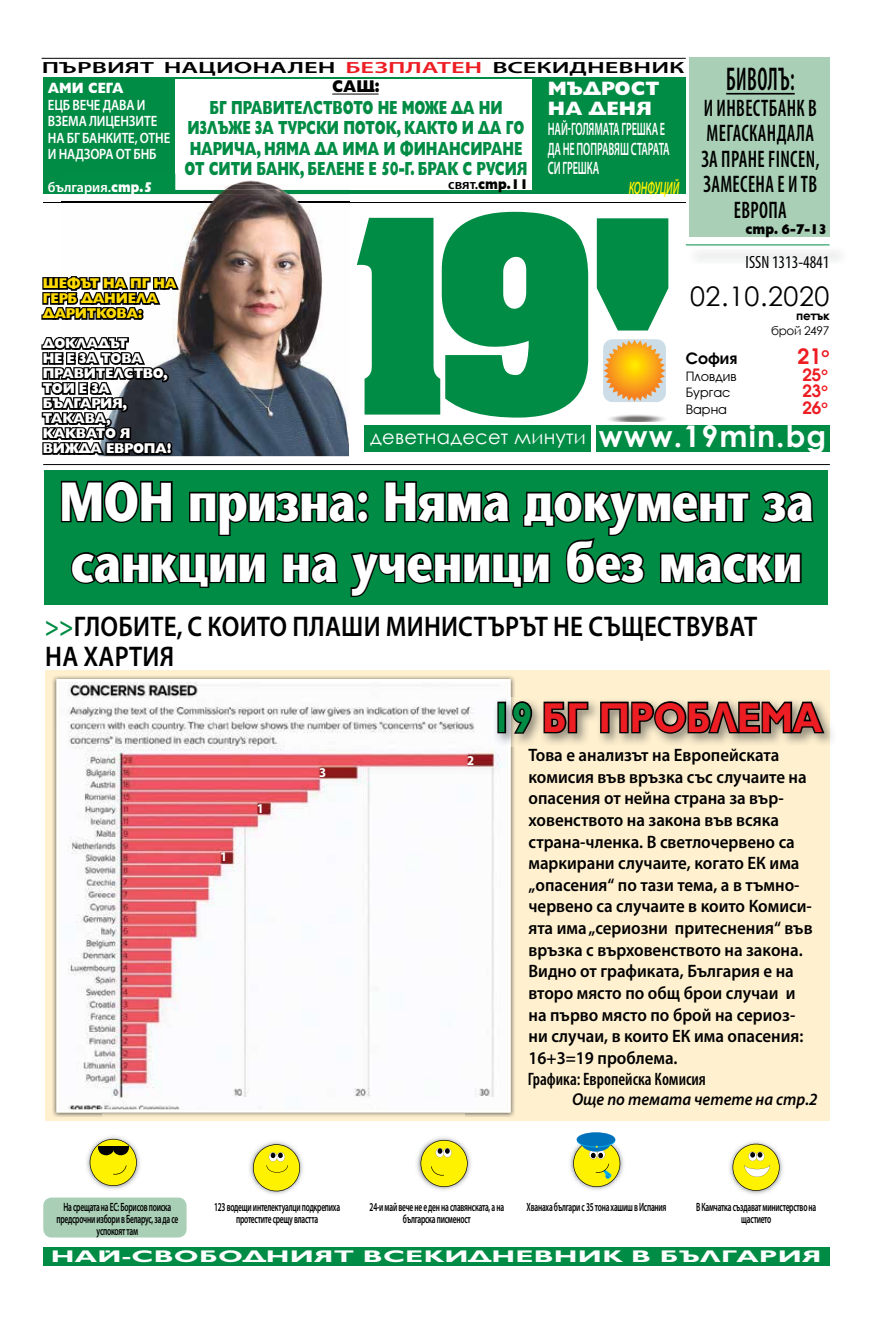
<style>
.page{position:relative;width:893px;height:1340px;background:#fff}
.page>*{position:absolute;margin:0;border:0;box-sizing:border-box;transform-origin:0 0}
.t1{font:54.9px/60.9px "Stone Sans";letter-spacing:-.01em;color:#fff;scale:.84 1}
.t2{font:700 42px "Gilt";letter-spacing:-.01em;color:#ed1d24;scale:.89 1}
.t3{font:600 condensed 33px "Myriad Pro";letter-spacing:.02em;color:#000;scale:.65 1}
.t4{font:700 29.85px "Century Gothic";letter-spacing:.04em;color:#fff}
.t5{font:600 28.5px/30px "Myriad Pro";letter-spacing:.01em;color:#000;scale:.88 1}
.t6{font:27px "Century Gothic";letter-spacing:.02em;color:#000}
.t7{font:600 condensed 24px/25.5px "Myriad Pro";letter-spacing:.02em;color:#000;text-align:center;scale:.8 1}
.t8{font:700 22.35px "Avanti CYR";color:#ed1d24}
.t9{font:19.5px "Century Gothic";letter-spacing:.01em;color:#fff}
.t10{font:800 19.5px/19.5px "Gilt";color:#fff}
.t11{font:800 19.05px/20.2px "Gilt";letter-spacing:-.01em;color:#008c44;text-align:center;scale:.69 1}
.t12{font:600 18px/21.6px "Myriad Pro";color:#000;scale:.94 1}
.t13{font:600 18px/19.5px "Myriad Pro";letter-spacing:-.01em;color:#fff;scale:.57 1}
.t14{font:600 condensed 18px "Myriad Pro";color:#000;scale:.95 1}
.t15{font:condensed 18px "Myriad Pro";color:#000;scale:.95 1}
.t16{font:italic 600 18px "Myriad Pro";letter-spacing:-.01em;color:#fff200;scale:.57 1}
.t17{font:700 17.85px "Avanti CYR";color:#ed1d24}
.t18{font:italic 600 17.25px "Myriad Pro";color:#000;scale:.94 1}
.t19{font:800 17.1px "Gilt";color:#000;scale:.87 1}
.t20{font:700 16.95px "Gilt";letter-spacing:.01em;color:#fff;scale:1.68 1}
.t21{font:700 16.35px "Avanti CYR";color:#000}
.t22{font:600 16.2px "Myriad Pro";color:#000;scale:1.63 1}
.t23{font:600 15px/16.5px "Myriad Pro";letter-spacing:-.01em;color:#fff;scale:.86 1}
.t24{font:800 15px "Gilt";color:#fff;scale:.86 1}
.t25{font:800 14.25px/15px "Gilt";letter-spacing:-.02em;color:#fff;scale:.93 1}
.t26{font:800 14.25px/15px "Gilt";letter-spacing:-.02em;color:#ffda00;scale:.93 1}
.t27{font:800 14.25px "Gilt";color:#000;scale:.89 1}
.t28{font:600 14.25px "Myriad Pro";color:#fff}
.t29{font:700 13.5px "Myriad Pro";color:#fff;scale:.94 1}
.t30{font:13.35px "Avanti CYR";color:#000}
.t31{font:600 12px/12px "Myriad Pro";letter-spacing:-.03em;color:#000;text-align:center;scale:.62 1}
.t32{font:12px "Century Gothic";letter-spacing:-.03em;color:#000}
.t33{font:700 12px "Century Gothic";letter-spacing:-.03em;color:#000}
.s1{color:#ed1d24}
.s2{font-family:"Gilt";font-weight:800}
.s3{font-family:"Myriad Pro";font-weight:600}
.s4{color:#008c44}
</style>
<div class="page">
<svg style="left:597px;top:218px;width:71px;height:112px"></svg>
<div style="left:365px;top:425px;width:465px;height:27px;background:#008c44"></div>
<div style="left:591px;top:420px;width:5px;height:35px;background:#fff"></div>
<hr style="left:43px;top:202px;width:643px;height:1px;background:#000">
<svg style="left:357px;top:212px;width:231px;height:205px"></svg>
<hr style="left:43px;top:464px;width:787px;height:1px;background:#000">
<hr style="left:42px;top:58px;width:644px;height:1px;background:#000">
<hr style="left:686px;top:244px;width:143px;height:1px;background:#008c44">
<div style="left:45px;top:470px;width:783px;height:135px;background:#008c44"></div>
<div style="left:43px;top:78px;width:643px;height:116px;background:#008c44"></div>
<div style="left:176px;top:80px;width:356px;height:110px;background:#fff"></div>
<div style="left:45px;top:670px;width:784px;height:451px;background:#fff1d0"></div>
<div style="left:43px;top:1197px;width:144px;height:40px;background:#a9d0b6;border-radius:9px"></div>
<div style="left:689px;top:58px;width:140px;height:179px;background:#a9d0b6"></div>
<div style="left:603px;top:339px;width:63px;height:63px;background:#ccdde7;border-radius:9px"></div>
<img style="left:604px;top:340px;width:61px;height:61px">
<img style="left:609px;top:414px;width:56px;height:7px">
<div style="left:43px;top:1247px;width:786px;height:18px;background:#008c44"></div>
<img style="left:62px;top:174px;width:287px;height:282px">
<img style="left:62px;top:202px;width:287px;height:1px">
<img style="left:176px;top:174px;width:173px;height:16px">
<img style="left:178px;top:174px;width:171px;height:10px">
<img style="left:185px;top:174px;width:164px;height:4px">
<svg style="left:41px;top:272px;width:140px;height:51px"></svg>
<svg style="left:41px;top:332px;width:133px;height:125px"></svg>
<hr style="left:726px;top:93px;width:69px;height:1px;background:#000">
<svg style="left:60px;top:480px;width:754px;height:117px"></svg>
<img style="left:52px;top:676px;width:463px;height:47px">
<img style="left:52px;top:723px;width:50px;height:394px">
<img style="left:465px;top:746px;width:50px;height:371px">
<svg style="left:56px;top:679px;width:455px;height:433px;fill:#fcfbfc"></svg>
<img style="left:249px;top:1141px;width:54px;height:53px">
<svg style="left:253px;top:1144px;width:47px;height:47px"></svg>
<img style="left:416px;top:1137px;width:55px;height:53px">
<svg style="left:421px;top:1139px;width:47px;height:47px"></svg>
<img style="left:570px;top:1135px;width:54px;height:55px">
<div style="left:577px;top:1132px;width:38px;height:14px;background:#0072bc;border-radius:50%"></div>
<svg style="left:573px;top:1139px;width:47px;height:47px"></svg>
<img style="left:729px;top:1141px;width:54px;height:53px">
<svg style="left:732px;top:1143px;width:48px;height:47px"></svg>
<img style="left:86px;top:1136px;width:54px;height:53px">
<svg style="left:90px;top:1138px;width:47px;height:47px"></svg>
<hr style="left:98px;top:1146px;width:31px;height:1px;background:#000">
<img style="left:493px;top:697px;width:340px;height:49px">
<div style="left:497px;top:701px;width:9px;height:32px;border:3px solid #000"></div>
<svg style="left:511px;top:699px;width:23px;height:37px"></svg>
<svg style="left:542px;top:700px;width:48px;height:34px"></svg>
<svg style="left:599px;top:699px;width:228px;height:36px"></svg>
<hr style="left:332px;top:94px;width:47px;height:1px;background:#000">
<p class="t22" style="left:42px;top:57px;width:396px">ПЪРВИЯТ НАЦИОНАЛЕН <span class="s1">БЕЗПЛАТЕН</span> ВСЕКИДНЕВНИК</p>
<p class="t24" style="left:48px;top:80px;width:90px">АМИ СЕГА</p>
<p class="t23" style="left:48px;top:96px;width:144px">ЕЦБ ВЕЧЕ ДАВА И<br>ВЗЕМА ЛИЦЕНЗИТЕ<br>НА БГ БАНКИТЕ, ОТНЕ<br>И НАДЗОРА ОТ БНБ</p>
<p class="t28" style="left:48px;top:178px;width:106px">българия.<span class="s2">стр.5</span></p>
<p class="t19" style="left:332px;top:77px;width:56px">САЩ:</p>
<p class="t11" style="left:184px;top:98px;width:499px">БГ ПРАВИТЕЛСТВОТО НЕ МОЖЕ ДА НИ ИЗЛЪЖЕ ЗА ТУРСКИ ПОТОК, КАКТО И ДА ГО НАРИЧА, НЯМА ДА ИМА И ФИНАНСИРАНЕ ОТ СИТИ БАНК, БЕЛЕНЕ Е 50-Г. БРАК С РУСИЯ</p>
<p class="t27" style="left:448px;top:176px;width:92px"><span class="s3">свят.</span>стр.11</p>
<p class="t10" style="left:548px;top:79px;width:113px">МЪДРОСТ<br>НА ДЕНЯ</p>
<p class="t13" style="left:548px;top:119px;width:215px">НАЙ-ГОЛЯМАТА ГРЕШКА Е<br>ДА НЕ ПОПРАВЯШ СТАРАТА<br>СИ ГРЕШКА</p>
<p class="t16" style="left:629px;top:176px;width:91px">КОНФУЦИЙ</p>
<h3 class="t3" style="left:726px;top:59px;width:107px">БИВОЛЪ:</h3>
<h3 class="t7" style="left:701px;top:95px;width:149px">И ИНВЕСТБАНК В<br>МЕГАСКАНДАЛА<br>ЗА ПРАНЕ FINCEN,<br>ЗАМЕСЕНА Е И ТВ<br>ЕВРОПА</h3>
<p class="t27" style="left:745px;top:221px;width:93px">стр. 6-7-13</p>
<p class="t15" style="left:746px;top:252px;width:90px">ISSN 1313-4841</p>
<p class="t26" style="left:43px;top:276px;width:145px">ШЕФЪТ НА ПГ НА<br>ГЕРБ ДАНИЕЛА<br>ДАРИТКОВА:</p>
<p class="t25" style="left:43px;top:336px;width:140px">ДОКЛАДЪТ<br>НЕ Е ЗА ТОВА<br>ПРАВИТЕЛСТВО,<br>ТОЙ Е ЗА<br>БЪЛГАРИЯ,<br>ТАКАВА,<br>КАКВАТО Я<br>ВИЖДА ЕВРОПА!</p>
<h3 class="t6" style="left:690px;top:277px;width:141px">02.10.2020</h3>
<p class="t33" style="left:796px;top:307px;width:35px">петък</p>
<p class="t32" style="left:771px;top:322px;width:60px">брой 2497</p>
<p class="t21" style="left:686px;top:348px;width:53px">София</p>
<p class="t8" style="left:797px;top:342px;width:33px">21<sup>о</sup></p>
<p class="t30" style="left:686px;top:368px;width:52px">Пловдив</p>
<p class="t17" style="left:802px;top:363px;width:27px">25<sup>о</sup></p>
<p class="t30" style="left:686px;top:385px;width:46px">Бургас</p>
<p class="t17" style="left:802px;top:380px;width:27px">23<sup>о</sup></p>
<p class="t30" style="left:686px;top:401px;width:43px">Варна</p>
<p class="t17" style="left:802px;top:396px;width:27px">26<sup>о</sup></p>
<p class="t9" style="left:370px;top:423px;width:217px">деветнадесет минути</p>
<h3 class="t4" style="left:599px;top:413px;width:229px">www.19min.bg</h3>
<h1 class="t1" style="left:60px;top:472px;width:899px">МОН призна: Няма документ за санкции на ученици без маски</h1>
<h3 class="t5" style="left:45px;top:610px;width:811px"><span class="s4">&gt;&gt;</span>ГЛОБИТЕ, С КОИТО ПЛАШИ МИНИСТЪРЪТ НЕ СЪЩЕСТВУВАТ<br>НА ХАРТИЯ</h3>
<h2 class="t2" style="left:491px;top:694px;width:373px"><span class="s4">19</span> БГ ПРОБЛЕМА</h2>
<p class="t29" style="left:220px;top:848px;width:9px">1</p>
<p class="t29" style="left:257px;top:799px;width:9px">1</p>
<p class="t29" style="left:319px;top:763px;width:9px">3</p>
<p class="t29" style="left:467px;top:751px;width:9px">2</p>
<p class="t12" style="left:528px;top:744px;width:304px">Това е анализът на Европейската комисия във връзка със случаите на опасения от нейна страна за вър&shy;ховенството на закона във всяка страна-членка. В светлочервено са маркирани случаите, когато ЕК има „опасения“ по тази тема, а в тъмно&shy;червено са случаите в които Комиси&shy;ята има „сериозни притеснения“ във връзка с върховенството на закона.<br>Видно от графиката, България е на второ място по общ брои случаи и на първо място по брой на сериоз&shy;ни случаи, в които ЕК има опасения:<br>16+3=19 проблема.</p>
<p class="t18" style="left:572px;top:1088px;width:263px">Още по темата четете на стр.2</p>
<p class="t14" style="left:528px;top:1068px;width:189px">Графика: Европейска Комисия</p>
<p class="t31" style="left:56px;top:1200px;width:198px">На срещата на ЕС: Борисов поиска предсрочни избори в Беларус, за да се успокоят там</p>
<p class="t31" style="left:214px;top:1200px;width:205px">123 водещи интелектуалци подкрепиха протестите срещу властта</p>
<p class="t31" style="left:370px;top:1200px;width:218px">24-и май вече не е ден на славянската, а на българска писменост</p>
<p class="t31" style="left:527px;top:1200px;width:227px">Хванаха българи с 35 тона хашиш в Испания</p>
<p class="t31" style="left:696px;top:1200px;width:195px">В Камчатка създават министерство на щастието</p>
<p class="t20" style="left:51px;top:1246px;width:460px">НАЙ-СВОБОДНИЯТ ВСЕКИДНЕВНИК В БЪЛГАРИЯ</p>
</div>
